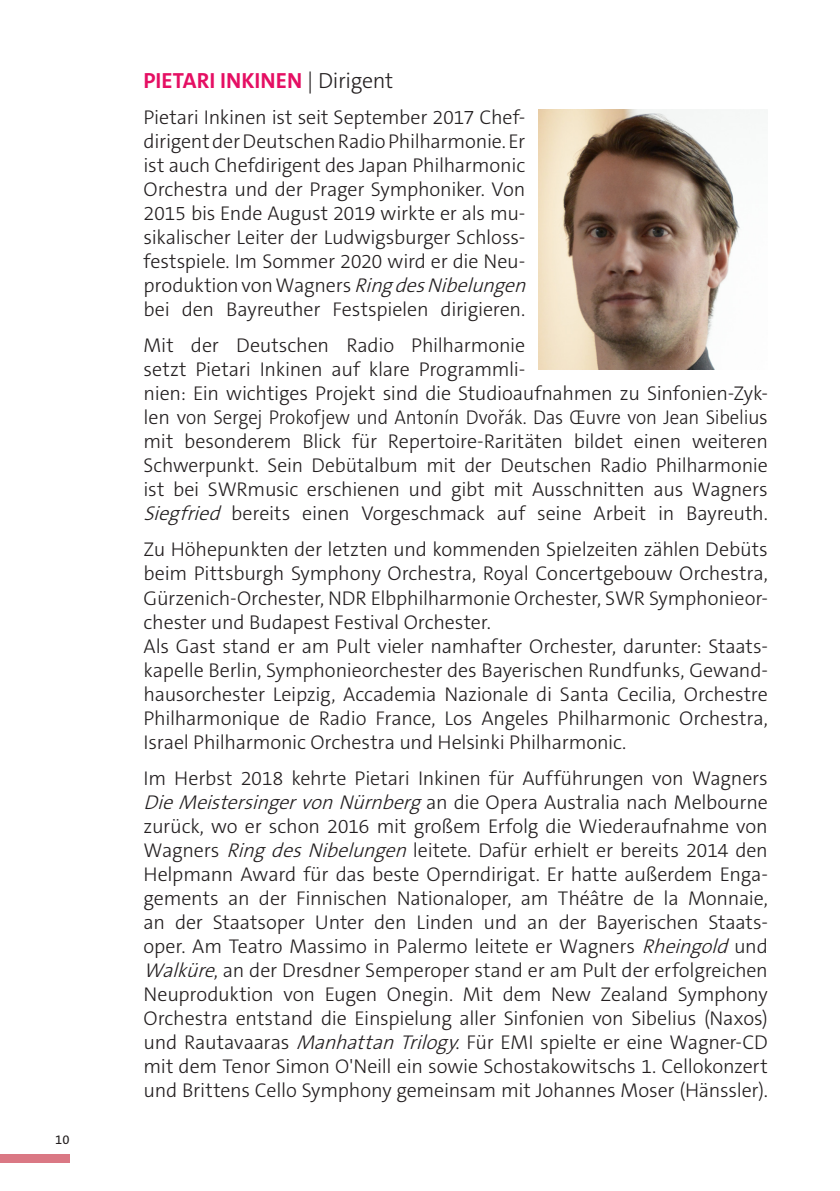
<style>
.page{position:relative;width:840px;height:1191px;background:#fff}
.page>*{position:absolute;margin:0;border:0;box-sizing:border-box;transform-origin:0 0}
.t1{font:700 22px "The Sans C5";color:#e50f63}
.t2{font:300 20px/24px "The Sans C5";letter-spacing:-.01em;color:#231f20;text-align:justify}
.t3{font:13px "The Sans C5";color:#231f20}
.s1{font-weight:300;color:#231f20}
.s2{font-style:italic}
</style>
<div class="page">
<div style="left:0;top:1154px;width:69px;height:8px;background:#da7884"></div>
<img style="left:538px;top:109px;width:202px;height:260px">
<p class="t3" style="left:55px;top:1131px;width:16px">10</p>
<p class="t1" style="left:143px;top:67px;width:251px">PIETARI INKINEN <span class="s1">| Dirigent</span></p>
<p class="t2" style="left:143px;top:106px;width:390px;text-align:left">Pietari Inkinen ist seit September 2017 Chef&shy;dirigent der Deutschen Radio Philharmonie. Er ist auch Chefdirigent des Japan Philharmonic Orchestra und der Prager Symphoniker. Von 2015 bis Ende August 2019 wirkte er als mu&shy;sikalischer Leiter der Ludwigsburger Schloss&shy;festspiele. Im Sommer 2020 wird er die Neu&shy;produktion von Wagners <span class="s2">RingdesNibelungen </span>bei den Bayreuther Festspielen dirigieren.</p>
<p class="t2" style="left:143px;top:334px;width:625px;text-align:left">Mit der Deutschen Radio Philharmonie<br>setzt Pietari Inkinen auf klare Programmli-<br>nien: Ein wichtiges Projekt sind die Studioaufnahmen zu Sinfonien-Zyk&shy;len von Sergej Prokofjew und Antonín Dvořák. Das Œuvre von Jean Sibelius mit besonderem Blick für Repertoire-Raritäten bildet einen weiteren Schwerpunkt. Sein Debütalbum mit der Deutschen Radio Philharmonie ist bei SWRmusic erschienen und gibt mit Ausschnitten aus Wagners <span class="s2">Siegfried</span> bereits einen Vorgeschmack auf seine Arbeit in Bayreuth.</p>
<p class="t2" style="left:143px;top:538px;width:625px">Zu Höhepunkten der letzten und kommenden Spielzeiten zählen Debüts beim Pittsburgh Symphony Orchestra, Royal Concertgebouw Orchestra, Gürzenich-Orchester, NDR Elbphilharmonie Orchester, SWR Symphonieor&shy;chester und Budapest Festival Orchester.</p>
<p class="t2" style="left:143px;top:634px;width:625px">Als Gast stand er am Pult vieler namhafter Orchester, darunter: Staats&shy;kapelle Berlin, Symphonieorchester des Bayerischen Rundfunks, Gewand&shy;hausorchester Leipzig, Accademia Nazionale di Santa Cecilia, Orchestre Philharmonique de Radio France, Los Angeles Philharmonic Orchestra,</p>
<p class="t2" style="left:143px;top:730px;width:484px">Israel Philharmonic Orchestra und Helsinki Philharmonic.</p>
<p class="t2" style="left:143px;top:766px;width:625px">Im Herbst 2018 kehrte Pietari Inkinen für Aufführungen von Wagners</p>
<p class="t2" style="left:143px;top:790px;width:625px"><span class="s2">DieMeistersingervonNürnberg</span>an die Opera Australia nach Melbourne zurück, wo er schon 2016 mit großem Erfolg die Wiederaufnahme von Wagners <span class="s2">RingdesNibelungen</span>leitete. Dafür erhielt er bereits 2014 den Helpmann Award für das beste Operndirigat. Er hatte außerdem Enga&shy;gements an der Finnischen Nationaloper, am Théâtre de la Monnaie, an der Staatsoper Unter den Linden und an der Bayerischen Staats&shy;oper. Am Teatro Massimo in Palermo leitete er Wagners <span class="s2">Rheingold</span>und</p>
<p class="t2" style="left:143px;top:958px;width:625px"><span class="s2">Walküre</span>, an der Dresdner Semperoper stand er am Pult der erfolgreichen Neuproduktion von Eugen Onegin. Mit dem New Zealand Symphony Orchestra entstand die Einspielung aller Sinfonien von Sibelius (Naxos) und Rautavaaras <span class="s2">ManhattanTrilogy</span>. Für EMI spielte er eine Wagner-CD mit dem Tenor Simon O'Neill ein sowie Schostakowitschs 1. Cellokonzert und Brittens Cello Symphony gemeinsam mit Johannes Moser (Hänssler).</p>
</div>
